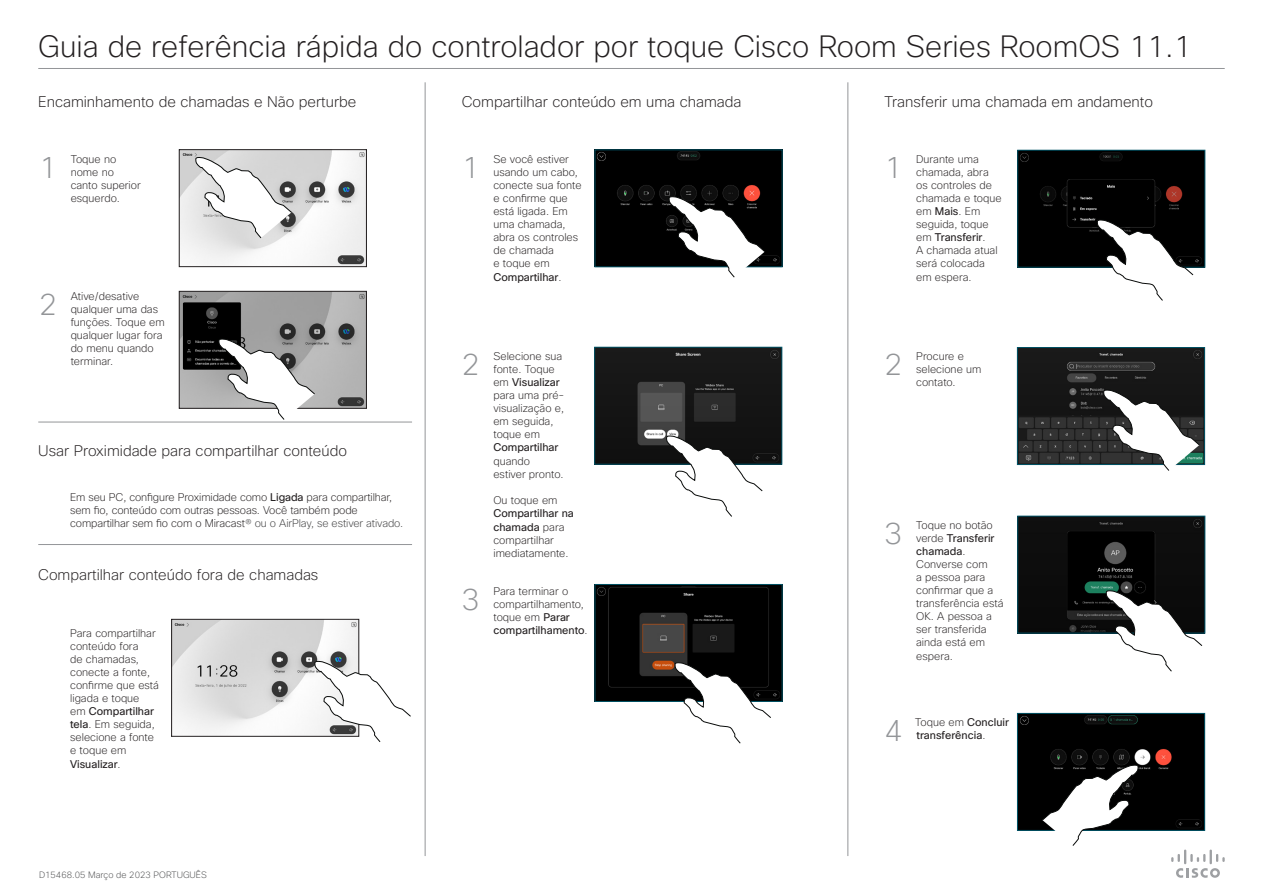
<style>
.page{position:relative;width:1263px;height:893px;background:#fff}
.page>*{position:absolute;margin:0;border:0;box-sizing:border-box;transform-origin:0 0}
.Subhead1{font:200 30px "Cisco Sans";color:#231f20}
.t1{font:200 30px "Cisco Sans";color:#939598}
.Subhead1-2{font:200 15px "Cisco Sans";color:#231f20}
.CartoonAnnotation{font:200 10.8px/13px "Cisco Sans";color:#231f20}
.CartoonAnnotation-2{font:10.8px/13px "Cisco Sans";color:#231f20}
.t2{font:200 9px "Cisco Sans";color:#4b4c4d}
.s1{font-weight:400}
.s2{color:#3e3e3f}
.s3{font-weight:200}
</style>
<div class="page">
<img style="left:597px;top:349px;width:183px;height:113px">
<div style="left:595px;top:347px;width:187px;height:117px;border:1px solid #005467"></div>
<img style="left:181px;top:152px;width:183px;height:113px">
<div style="left:179px;top:150px;width:187px;height:117px;border:1px solid #231f20"></div>
<img style="left:174px;top:621px;width:183px;height:113px">
<div style="left:172px;top:619px;width:187px;height:117px;border:1px solid #231f20"></div>
<svg style="left:195px;top:157px;width:97px;height:81px"></svg>
<img style="left:181px;top:293px;width:183px;height:113px">
<div style="left:179px;top:291px;width:187px;height:117px;border:1px solid #231f20"></div>
<svg style="left:218px;top:338px;width:97px;height:82px"></svg>
<svg style="left:314px;top:661px;width:97px;height:81px"></svg>
<img style="left:597px;top:152px;width:183px;height:113px">
<div style="left:595px;top:150px;width:187px;height:117px;border:1px solid #005467"></div>
<svg style="left:669px;top:196px;width:96px;height:81px"></svg>
<img style="left:1019px;top:715px;width:184px;height:113px">
<div style="left:1017px;top:713px;width:188px;height:117px;border:1px solid #005467"></div>
<img style="left:1020px;top:152px;width:183px;height:113px">
<div style="left:1018px;top:150px;width:187px;height:117px;border:1px solid #005467"></div>
<svg style="left:1097px;top:219px;width:96px;height:82px"></svg>
<img style="left:1020px;top:518px;width:183px;height:113px">
<div style="left:1018px;top:516px;width:187px;height:117px;border:1px solid #005467"></div>
<svg style="left:1106px;top:590px;width:96px;height:81px"></svg>
<svg style="left:1042px;top:764px;width:96px;height:82px"></svg>
<img style="left:1019px;top:349px;width:184px;height:114px">
<div style="left:1017px;top:347px;width:188px;height:118px;border:1px solid #005467"></div>
<svg style="left:1103px;top:389px;width:97px;height:82px"></svg>
<hr style="left:425px;top:82px;width:1px;height:774px;background:#939598">
<svg style="left:1171px;top:849px;width:54px;height:29px"></svg>
<hr style="left:38px;top:68px;width:1187px;height:1px;background:#939598">
<hr style="left:38px;top:422px;width:374px;height:1px;background:#939598">
<hr style="left:38px;top:544px;width:374px;height:1px;background:#939598">
<img style="left:597px;top:586px;width:183px;height:113px">
<div style="left:595px;top:584px;width:187px;height:117px;border:1px solid #005467"></div>
<svg style="left:666px;top:435px;width:97px;height:82px"></svg>
<hr style="left:847px;top:82px;width:1px;height:774px;background:#939598">
<svg style="left:675px;top:662px;width:96px;height:81px"></svg>
<h1 class="Subhead1" style="left:38px;top:27px;width:1155px">Guia de referência rápida do controlador por toque Cisco Room Series RoomOS 11.1</h1>
<h1 class="Subhead1-2" style="left:38px;top:92px;width:320px">Encaminhamento de chamadas e Não perturbe</h1>
<h1 class="Subhead1-2" style="left:884px;top:92px;width:270px">Transferir uma chamada em andamento</h1>
<h1 class="Subhead1-2" style="left:462px;top:92px;width:281px">Compartilhar conteúdo em uma chamada</h1>
<p class="t1" style="left:39px;top:148px;width:20px">1</p>
<p class="CartoonAnnotation" style="left:493px;top:153px;width:90px">Se você estiver usando um cabo, conecte sua fonte e confirme que está ligada. Em uma chamada, abra os controles de chamada<br>e toque em<br><span class="s1">Compartilhar</span>.</p>
<p class="CartoonAnnotation" style="left:71px;top:153px;width:72px">Toque no nome no canto superior esquerdo.</p>
<p class="t1" style="left:462px;top:148px;width:19px">1</p>
<p class="t1" style="left:39px;top:285px;width:20px">2</p>
<p class="CartoonAnnotation" style="left:71px;top:290px;width:96px">Ative/desative qualquer uma das funções. Toque em qualquer lugar fora do menu quando terminar.</p>
<h1 class="Subhead1-2" style="left:38px;top:441px;width:310px">Usar Proximidade para compartilhar conteúdo</h1>
<p class="CartoonAnnotation" style="left:70px;top:491px;width:335px">Em seu PC, configure Proximidade como <span class="s1">Ligada</span> para compartilhar, sem fio, conteúdo com outras pessoas. Você também pode compartilhar sem fio com o Miracast<span class="s2">® ou o AirPlay, se estiver ativado.</span></p>
<h1 class="Subhead1-2" style="left:38px;top:565px;width:282px">Compartilhar conteúdo fora de chamadas</h1>
<p class="CartoonAnnotation" style="left:70px;top:627px;width:90px">Para compartilhar conteúdo fora<br>de chamadas, conecte a fonte, confirme que está ligada e toque<br>em <span class="s1">Compartilhar tela</span>. Em seguida, selecione a fonte e toque em<br><span class="s1">Visualizar</span>.</p>
<p class="t2" style="left:39px;top:869px;width:169px">D15468.05 Março de 2023 PORTUGUÊS</p>
<p class="t1" style="left:462px;top:345px;width:19px">2</p>
<p class="t1" style="left:462px;top:580px;width:19px">3</p>
<p class="CartoonAnnotation" style="left:493px;top:350px;width:73px">Selecione sua fonte. Toque em <span class="s1">Visualizar </span>para uma pré&shy;visualização e, em seguida, toque em<br><span class="s1">Compartilhar </span>quando estiver pronto.</p>
<p class="CartoonAnnotation" style="left:493px;top:494px;width:82px">Ou toque em<br><span class="s1">Compartilhar na chamada</span> para compartilhar imediatamente.</p>
<p class="CartoonAnnotation" style="left:493px;top:585px;width:96px">Para terminar o compartilhamento, toque em <span class="s1">Parar compartilhamento</span>.</p>
<p class="t1" style="left:884px;top:148px;width:19px">1</p>
<p class="CartoonAnnotation" style="left:916px;top:153px;width:87px">Durante uma chamada, abra os controles de chamada e toque em <span class="s1">Mais</span>. Em seguida, toque em <span class="s1">Transferir</span>.<br>A chamada atual será colocada em espera.</p>
<p class="t1" style="left:884px;top:345px;width:19px">2</p>
<p class="CartoonAnnotation" style="left:916px;top:350px;width:67px">Procure e selecione um contato.</p>
<p class="t1" style="left:884px;top:514px;width:19px">3</p>
<p class="CartoonAnnotation" style="left:916px;top:519px;width:89px">Toque no botão verde <span class="s1">Transferir chamada</span>.<br>Converse com<br>a pessoa para confirmar que a transferência está<br>OK. A pessoa a ser transferida ainda está em espera.</p>
<p class="t1" style="left:884px;top:711px;width:19px">4</p>
<p class="CartoonAnnotation-2" style="left:915px;top:716px;width:95px"><span class="s3">Toque em</span> Concluir transferência<span class="s3">.</span></p>
</div>
